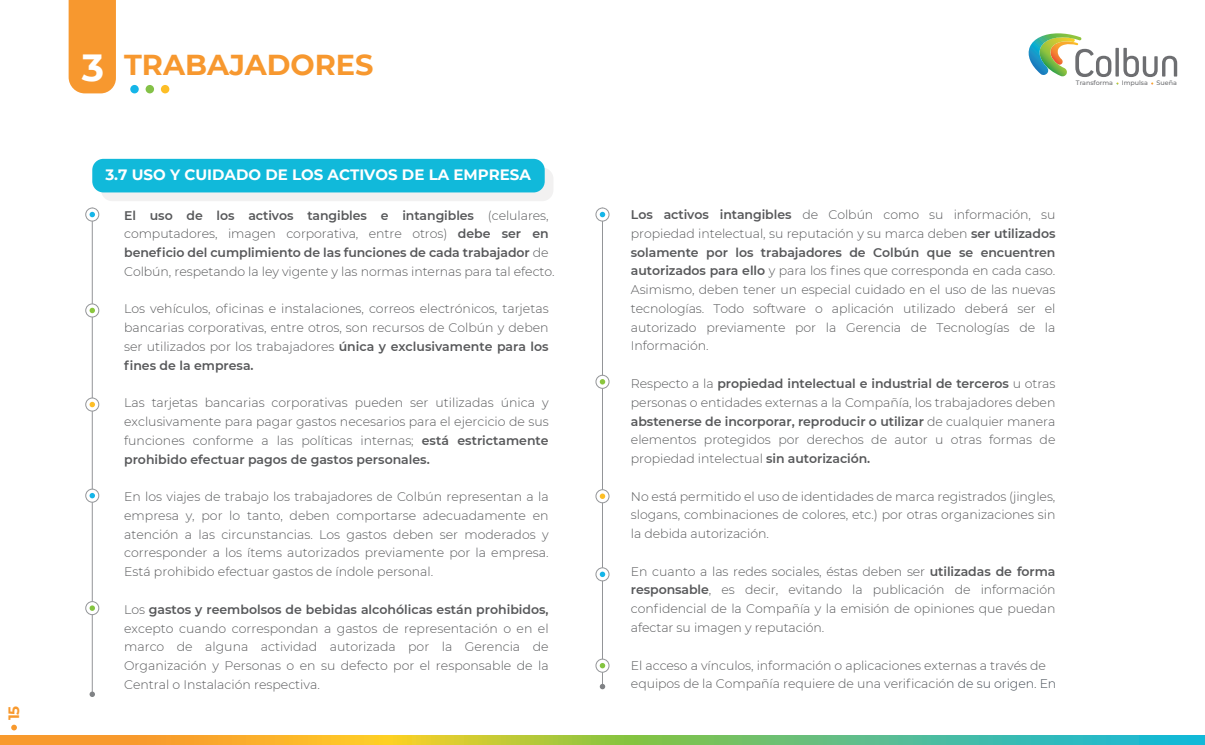
<style>
.page{position:relative;width:1205px;height:745px;background:#fff}
.page>*{position:absolute;margin:0;border:0;box-sizing:border-box;transform-origin:0 0}
.t1{font:700 28.75px "Montserrat";color:#f7982f}
.t2{font:700 15px "Montserrat";color:#fff}
.t3{font:700 15px "Montserrat";color:#f8992d}
.t4{font:300 12.5px/18.8px "Montserrat";letter-spacing:-.005em;color:#57585a;text-align:justify}
.t5{font:500 6.38px "Montserrat";color:#6d6e71}
.s1{font-size:37.62px;color:#fff}
.s2{font-weight:600}
.s3{color:#454d55}
</style>
<div class="page">
<svg style="left:1028px;top:33px;width:149px;height:51px"></svg>
<svg style="left:0;top:735px;width:1205px;height:9px;background:#9cb960"></svg>
<svg style="left:11px;top:724px;width:6px;height:6px"></svg>
<hr style="left:92px;top:208px;width:1px;height:485px;background:#939598">
<svg style="left:86px;top:208px;width:13px;height:13px"></svg>
<div style="left:85px;top:207px;width:14px;height:14px;border:1px solid #939598;border-radius:50%"></div>
<svg style="left:90px;top:212px;width:5px;height:5px"></svg>
<svg style="left:86px;top:304px;width:13px;height:13px"></svg>
<div style="left:85px;top:303px;width:14px;height:14px;border:1px solid #939598;border-radius:50%"></div>
<svg style="left:90px;top:307px;width:5px;height:6px"></svg>
<svg style="left:86px;top:398px;width:13px;height:13px"></svg>
<div style="left:85px;top:397px;width:14px;height:14px;border:1px solid #939598;border-radius:50%"></div>
<svg style="left:90px;top:401px;width:5px;height:6px"></svg>
<svg style="left:86px;top:489px;width:13px;height:13px"></svg>
<div style="left:85px;top:488px;width:14px;height:14px;border:1px solid #939598;border-radius:50%"></div>
<svg style="left:90px;top:492px;width:5px;height:6px"></svg>
<svg style="left:86px;top:601px;width:13px;height:13px"></svg>
<div style="left:85px;top:601px;width:14px;height:13px;border:1px solid #939598;border-radius:50%"></div>
<svg style="left:90px;top:605px;width:5px;height:5px"></svg>
<svg style="left:90px;top:691px;width:5px;height:5px"></svg>
<hr style="left:602px;top:208px;width:1px;height:478px;background:#939598">
<svg style="left:596px;top:208px;width:13px;height:13px"></svg>
<div style="left:596px;top:207px;width:13px;height:14px;border:1px solid #939598;border-radius:50%"></div>
<svg style="left:600px;top:212px;width:5px;height:5px"></svg>
<svg style="left:596px;top:375px;width:13px;height:13px"></svg>
<div style="left:596px;top:375px;width:13px;height:13px;border:1px solid #939598;border-radius:50%"></div>
<svg style="left:600px;top:379px;width:5px;height:5px"></svg>
<svg style="left:596px;top:489px;width:13px;height:13px"></svg>
<div style="left:596px;top:489px;width:13px;height:13px;border:1px solid #939598;border-radius:50%"></div>
<svg style="left:600px;top:493px;width:5px;height:5px"></svg>
<svg style="left:596px;top:567px;width:13px;height:13px"></svg>
<div style="left:596px;top:567px;width:13px;height:13px;border:1px solid #939598;border-radius:50%"></div>
<svg style="left:600px;top:571px;width:5px;height:5px"></svg>
<svg style="left:596px;top:658px;width:13px;height:13px"></svg>
<div style="left:596px;top:658px;width:13px;height:14px;border:1px solid #939598;border-radius:50%"></div>
<svg style="left:600px;top:662px;width:5px;height:6px"></svg>
<svg style="left:600px;top:684px;width:5px;height:4px"></svg>
<div style="left:130px;top:85px;width:9px;height:8px;background:#15b5e8;border-radius:50%"></div>
<div style="left:146px;top:85px;width:8px;height:8px;background:#84c147;border-radius:50%"></div>
<div style="left:161px;top:85px;width:8px;height:8px;background:#fdbe26;border-radius:50%"></div>
<div style="left:69px;top:0;width:47px;height:93px;background:#f7982f"></div>
<div style="left:101px;top:167px;width:452px;height:34px;background:linear-gradient(to right,#f2f1f1,#f1f1f1);border-radius:11px"></div>
<div style="left:92px;top:159px;width:453px;height:33px;background:#11b9da;border-radius:11px"></div>
<p class="t3" style="left:3px;top:720px;width:16px;rotate:-90deg">15</p>
<h1 class="t1" style="left:82px;top:44px;width:293px"><span class="s1">3</span> TRABAJADORES</h1>
<p class="t2" style="left:105px;top:164px;width:427px">3.7 USO Y CUIDADO DE LOS ACTIVOS DE LA EMPRESA</p>
<p class="t4" style="left:124px;top:205px;width:432px;text-align:left"><span class="s2">El uso de los activos tangibles e intangibles</span> (celulares, computadores, imagen corporativa, entre otros) <span class="s2">debe ser en beneficio del cumplimiento de las funciones de cada trabajador</span> de Colbún, respetando la ley vigente y las normas internas para tal efecto.</p>
<p class="t4" style="left:124px;top:299px;width:426px">Los vehículos, oficinas e instalaciones, correos electrónicos, tarjetas bancarias corporativas, entre otros, son recursos de Colbún y deben ser utilizados por los trabajadores <span class="s2">única y exclusivamente para los fines de la empresa.</span></p>
<p class="t4" style="left:124px;top:393px;width:426px">Las tarjetas bancarias corporativas pueden ser utilizadas única y exclusivamente para pagar gastos necesarios para el ejercicio de sus funciones conforme a las políticas internas; <span class="s2">está estrictamente prohibido efectuar pagos de gastos personales.</span></p>
<p class="t4" style="left:124px;top:486px;width:426px">En los viajes de trabajo los trabajadores de Colbún representan a la empresa y, por lo tanto, deben comportarse adecuadamente en atención a las circunstancias. Los gastos deben ser moderados y corresponder a los ítems autorizados previamente por la empresa.<br>Está prohibido efectuar gastos de índole personal.</p>
<p class="t4" style="left:124px;top:599px;width:426px">Los <span class="s2">gastos y reembolsos de bebidas alcohólicas están prohibidos, </span>excepto cuando correspondan a gastos de representación o en el marco de alguna actividad autorizada por la Gerencia de Organización y Personas o en su defecto por el responsable de la Central o Instalación respectiva.</p>
<p class="t5" style="left:1076px;top:79px;width:39px">Transforma</p>
<p class="t5" style="left:1121px;top:79px;width:28px">Impulsa</p>
<p class="t5" style="left:1156px;top:79px;width:22px">Sueña</p>
<p class="t4" style="left:631px;top:205px;width:426px"><span class="s2">Los activos intangibles</span> de Colbún como su información, su propiedad intelectual, su reputación y su marca deben <span class="s2">ser utilizados solamente por los trabajadores de Colbún que se encuentren autorizados para ello</span> y para los fines que corresponda en cada caso.<br>Asimismo, deben tener un especial cuidado en el uso de las nuevas tecnologías. Todo software o aplicación utilizado deberá ser el autorizado previamente por la Gerencia de Tecnologías de la Información.</p>
<p class="t4" style="left:631px;top:373px;width:426px">Respecto a la <span class="s2">propiedad intelectual e industrial de terceros</span> u otras personas o entidades externas a la Compañía, los trabajadores deben <span class="s2">abstenerse de incorporar, reproducir o utilizar</span> de cualquier manera elementos protegidos por derechos de autor u otras formas de propiedad intelectual <span class="s2">sin autorización.</span></p>
<p class="t4" style="left:631px;top:486px;width:426px">No está permitido el uso de identidades de marca registrados (jingles, slogans, combinaciones de colores, etc.) por otras organizaciones sin la debida autorización.</p>
<p class="t4" style="left:631px;top:561px;width:426px">En cuanto a las redes sociales, éstas deben ser <span class="s2">utilizadas de forma responsable</span>, es decir, evitando la publicación de información confidencial de la Compañía y la emisión de opiniones que puedan afectar su imagen y reputación.</p>
<p class="t4" style="left:631px;top:655px;width:427px">El acceso a vínculos, información o aplicaciones externas a través de equipos de la Compañía requiere de una verificació<span class="s3">n de su origen. En</span></p>
</div>
